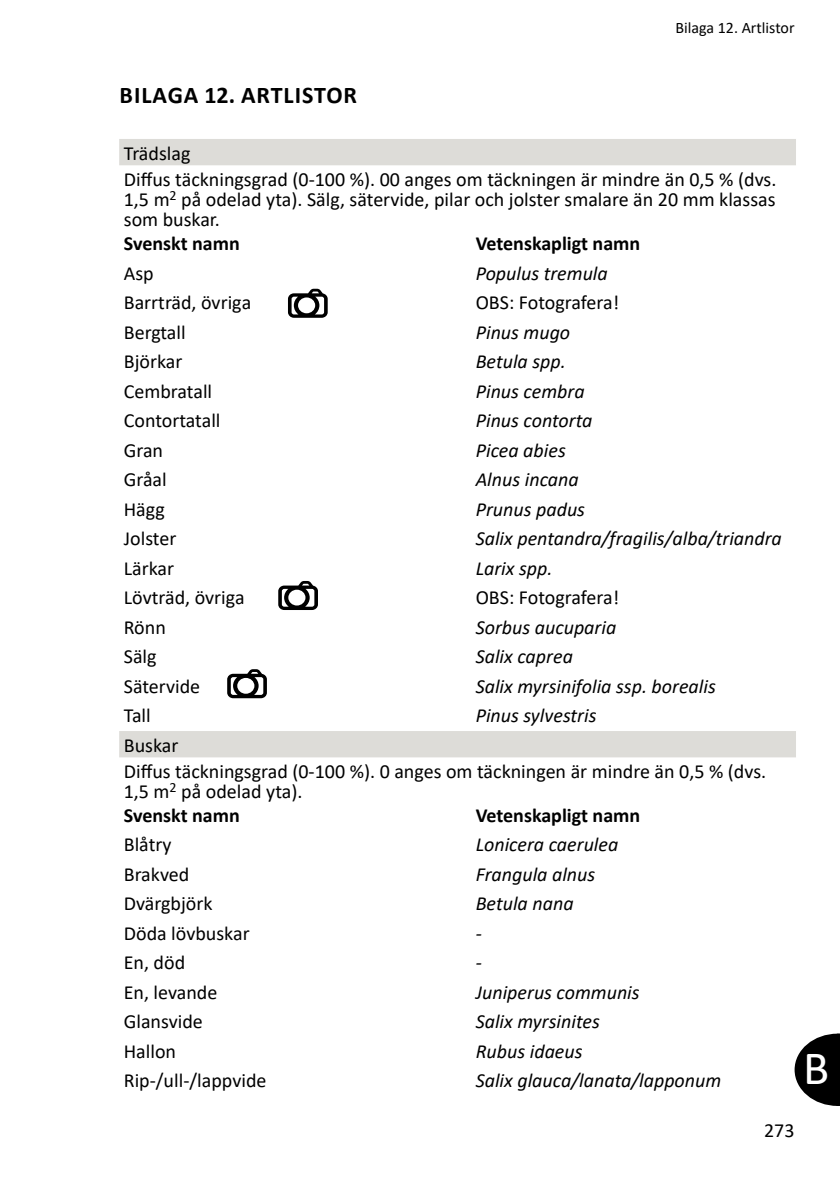
<style>
.page{position:relative;width:840px;height:1191px;background:#fff}
.page>*{position:absolute;margin:0;border:0;box-sizing:border-box;transform-origin:0 0}
.t1{font:48px "Calibri";color:#fff}
.t2{font:700 24px "Calibri";letter-spacing:.04em;color:#000}
.t3{font:20px/26.4px "Calibri";color:#000}
.t4{font:italic 20px "Calibri";color:#000}
.t5{font:700 20px "Calibri";color:#000}
.t6{font:16px "Calibri";color:#000}
.s1{font-weight:700}
</style>
<div class="page">
<svg style="left:794px;top:1033px;width:45px;height:73px"></svg>
<svg style="left:119px;top:139px;width:676px;height:618px"></svg>
<svg style="left:288px;top:289px;width:39px;height:29px"></svg>
<svg style="left:278px;top:581px;width:40px;height:29px"></svg>
<svg style="left:227px;top:669px;width:40px;height:29px"></svg>
<p class="t6" style="left:675px;top:16px;width:120px">Bilaga 12. Artlistor</p>
<p class="t2" style="left:120px;top:78px;width:239px">BILAGA 12. ARTLISTOR</p>
<p class="t3" style="left:124px;top:139px;width:653px">Trädslag<br>Diffus täckningsgrad (0-100 %). 00 anges om täckningen är mindre än 0,5 % (dvs.</p>
<p class="t3" style="left:124px;top:189px;width:653px;line-height:20px">1,5 m<sup>2</sup> på odelad yta). Sälg, sätervide, pilar och jolster smalare än 20 mm klassas som buskar.</p>
<p class="t5" style="left:124px;top:229px;width:117px">Svenskt namn</p>
<p class="t5" style="left:475px;top:229px;width:166px">Vetenskapligt namn</p>
<p class="t3" style="left:124px;top:259px;width:31px">Asp</p>
<p class="t4" style="left:475px;top:259px;width:133px">Populus tremula</p>
<p class="t3" style="left:124px;top:289px;width:129px">Barrträd, övriga</p>
<p class="t3" style="left:475px;top:289px;width:145px">OBS: Fotografera!</p>
<p class="t3" style="left:124px;top:318px;width:63px">Bergtall</p>
<p class="t4" style="left:475px;top:318px;width:96px">Pinus mugo</p>
<p class="t3" style="left:124px;top:348px;width:60px">Björkar</p>
<p class="t4" style="left:475px;top:348px;width:92px">Betula spp.</p>
<p class="t3" style="left:124px;top:377px;width:90px">Cembratall</p>
<p class="t4" style="left:475px;top:377px;width:110px">Pinus cembra</p>
<p class="t3" style="left:124px;top:407px;width:98px">Contortatall</p>
<p class="t4" style="left:475px;top:407px;width:118px">Pinus contorta</p>
<p class="t3" style="left:124px;top:436px;width:41px">Gran</p>
<p class="t4" style="left:475px;top:436px;width:91px">Picea abies</p>
<p class="t3" style="left:124px;top:466px;width:44px">Gråal</p>
<p class="t4" style="left:475px;top:466px;width:104px">Alnus incana</p>
<p class="t3" style="left:124px;top:495px;width:43px">Hägg</p>
<p class="t4" style="left:475px;top:495px;width:111px">Prunus padus</p>
<p class="t3" style="left:124px;top:525px;width:54px">Jolster</p>
<p class="t4" style="left:475px;top:525px;width:307px">Salix pentandra/fragilis/alba/triandra</p>
<p class="t3" style="left:124px;top:554px;width:52px">Lärkar</p>
<p class="t4" style="left:475px;top:554px;width:78px">Larix spp.</p>
<p class="t3" style="left:124px;top:584px;width:122px">Lövträd, övriga</p>
<p class="t3" style="left:475px;top:584px;width:145px">OBS: Fotografera!</p>
<p class="t3" style="left:124px;top:613px;width:43px">Rönn</p>
<p class="t4" style="left:475px;top:613px;width:142px">Sorbus aucuparia</p>
<p class="t3" style="left:124px;top:643px;width:34px">Sälg</p>
<p class="t4" style="left:475px;top:642px;width:99px">Salix caprea</p>
<p class="t3" style="left:124px;top:672px;width:78px">Sätervide</p>
<p class="t4" style="left:475px;top:672px;width:241px">Salix myrsinifolia ssp. borealis</p>
<p class="t3" style="left:124px;top:702px;width:28px">Tall</p>
<p class="t4" style="left:475px;top:701px;width:122px">Pinus sylvestris</p>
<p class="t3" style="left:124px;top:731px;width:643px">Buskar<br>Diffus täckningsgrad (0-100 %). 0 anges om täckningen är mindre än 0,5 % (dvs.</p>
<p class="t3" style="left:124px;top:779px;width:180px;line-height:23.6px">1,5 m<sup>2</sup> på odelad yta).<br><span class="s1">Svenskt namn</span></p>
<p class="t5" style="left:475px;top:801px;width:166px">Vetenskapligt namn</p>
<p class="t3" style="left:124px;top:831px;width:49px">Blåtry</p>
<p class="t4" style="left:475px;top:830px;width:144px">Lonicera caerulea</p>
<p class="t3" style="left:124px;top:860px;width:67px">Brakved</p>
<p class="t4" style="left:475px;top:860px;width:121px">Frangula alnus</p>
<p class="t3" style="left:124px;top:890px;width:90px">Dvärgbjörk</p>
<p class="t4" style="left:475px;top:889px;width:99px">Betula nana</p>
<p class="t3" style="left:124px;top:919px;width:127px">Döda lövbuskar</p>
<p class="t4" style="left:475px;top:919px;width:8px">-</p>
<p class="t3" style="left:124px;top:949px;width:63px">En, död</p>
<p class="t4" style="left:475px;top:948px;width:8px">-</p>
<p class="t3" style="left:124px;top:978px;width:95px">En, levande</p>
<p class="t4" style="left:475px;top:978px;width:165px">Juniperus communis</p>
<p class="t3" style="left:124px;top:1007px;width:80px">Glansvide</p>
<p class="t4" style="left:475px;top:1007px;width:126px">Salix myrsinites</p>
<p class="t3" style="left:124px;top:1037px;width:54px">Hallon</p>
<p class="t4" style="left:475px;top:1037px;width:108px">Rubus idaeus</p>
<p class="t3" style="left:124px;top:1066px;width:144px">Rip-/ull-/lappvide</p>
<p class="t4" style="left:475px;top:1066px;width:247px">Salix glauca/lanata/lapponum</p>
<p class="t3" style="left:763px;top:1116px;width:32px">273</p>
<h1 class="t1" style="left:802px;top:1034px;width:28px">B</h1>
</div>
